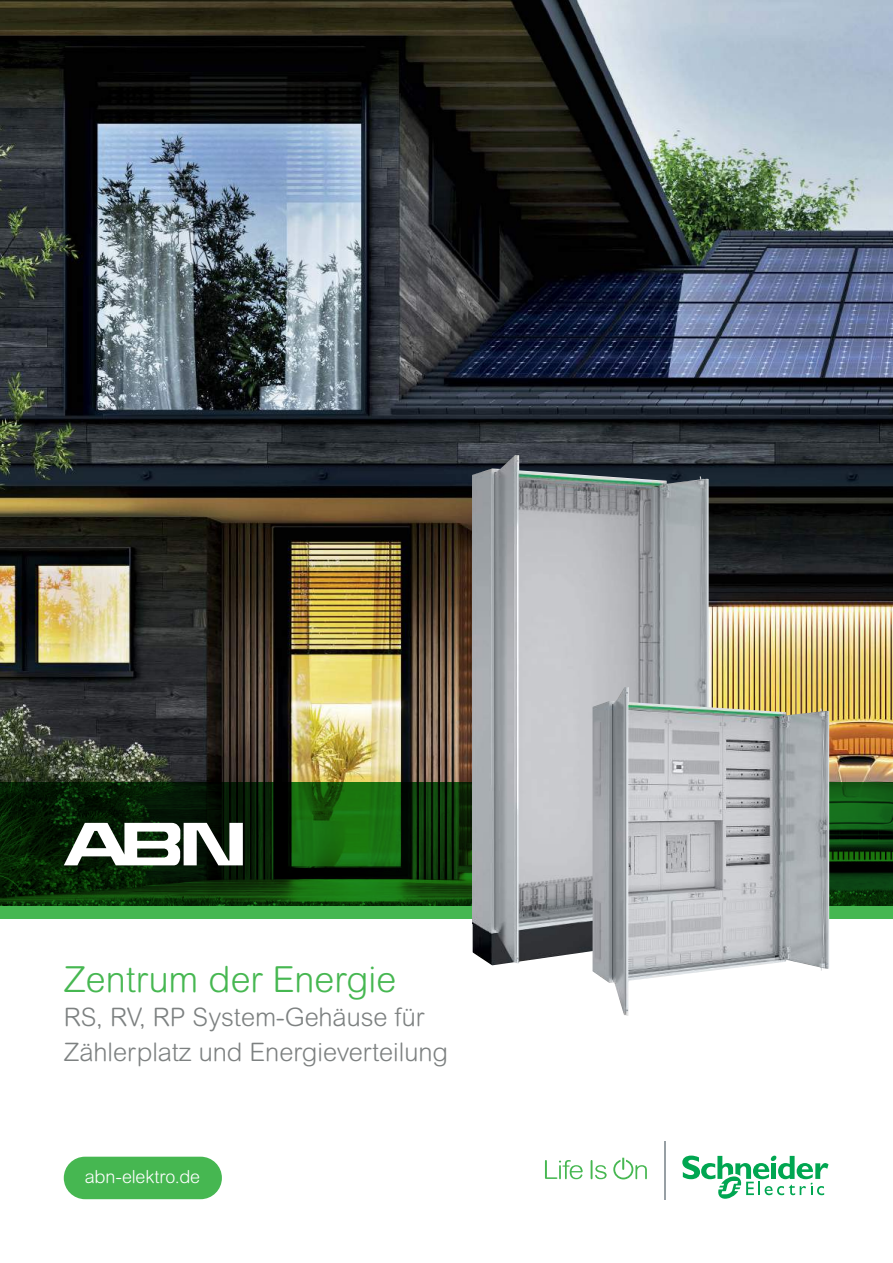
<style>
.page{position:relative;width:893px;height:1263px;background:#fff}
.page>*{position:absolute;margin:0;border:0;box-sizing:border-box;transform-origin:0 0}
.t1{font:300 36px "Arial Rounded MT Pro";color:#46b751}
.t2{font:300 25.5px/34.5px "Arial Rounded MT Pro";color:#7d8181}
.t3{font:300 18px "Arial Rounded MT Pro";letter-spacing:-.01em;color:#fff}
</style>
<div class="page">
<img style="left:0;top:0;width:893px;height:782px">
<svg style="left:0;top:782px;width:893px;height:124px;background:#0c3909"></svg>
<div style="left:0;top:906px;width:893px;height:12px;background:#46b751"></div>
<div style="left:64px;top:1157px;width:158px;height:42px;background:#46b751;border-radius:21px"></div>
<svg style="left:64px;top:823px;width:179px;height:42px"></svg>
<svg style="left:545px;top:1160px;width:38px;height:19px"></svg>
<svg style="left:591px;top:1160px;width:16px;height:19px"></svg>
<svg style="left:613px;top:1158px;width:34px;height:21px"></svg>
<svg style="left:682px;top:1155px;width:146px;height:44px"></svg>
<hr style="left:664px;top:1141px;width:1px;height:58px;background:#979fa4">
<img style="left:472px;top:455px;width:237px;height:510px">
<img style="left:593px;top:687px;width:236px;height:329px">
<h1 class="t1" style="left:64px;top:958px;width:334px">Zentrum der Energie</h1>
<p class="t2" style="left:64px;top:1001px;width:386px">RS, RV, RP System-Gehäuse für<br>Zählerplatz und Energieverteilung</p>
<p class="t3" style="left:85px;top:1166px;width:117px">abn-elektro.de</p>
</div>
